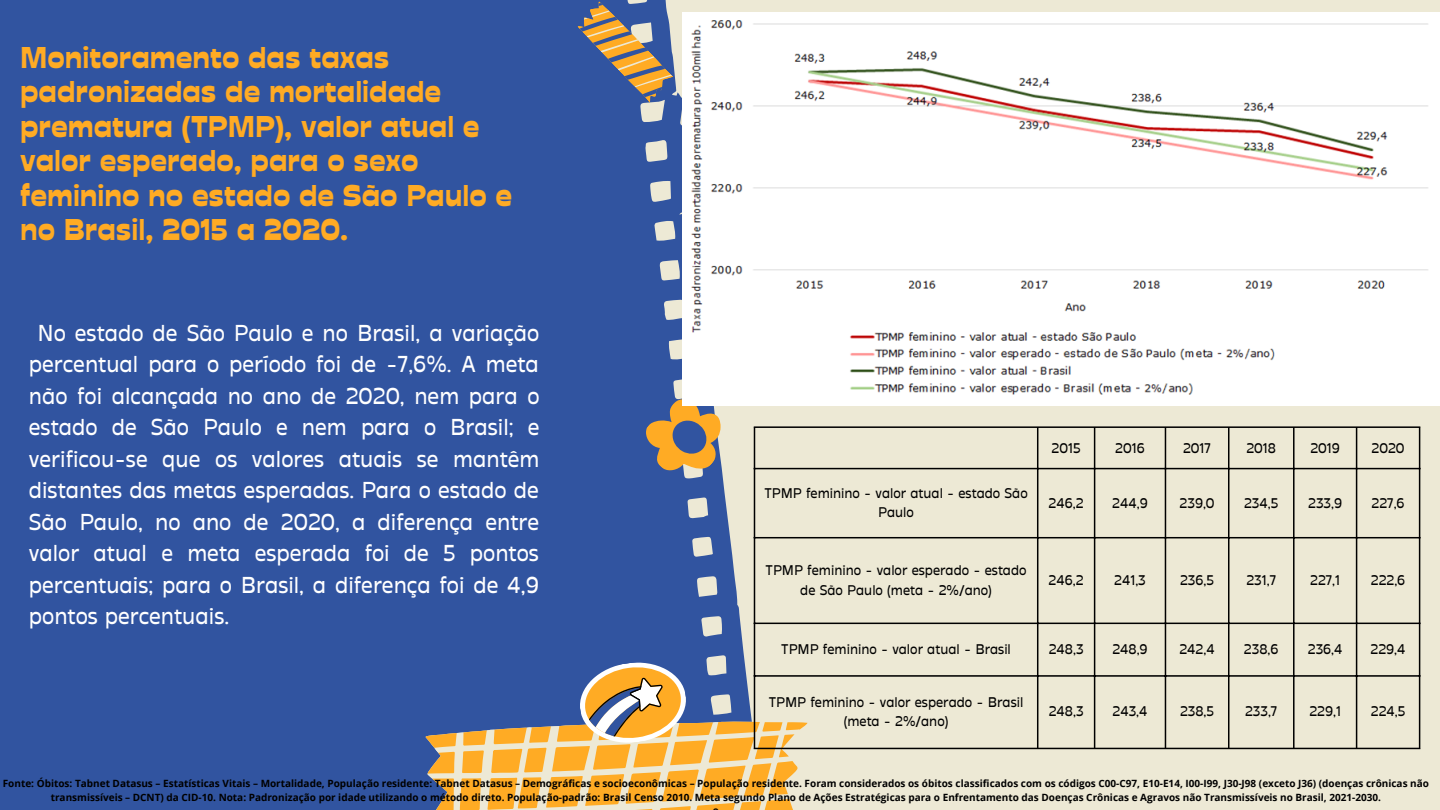
<style>
.page{position:relative;width:1440px;height:810px;background:#ede9d5}
.page>*{position:absolute;margin:0;border:0;box-sizing:border-box;transform-origin:0 0}
.t1{font:30px/34.5px "Stadio Now Novarese";letter-spacing:.02em;color:#ffab24}
.t2{font:23px/31.5px "Stadio Now Text";color:#fff;text-align:justify}
.t3{font:14px/19.5px "Stadio Now Text";color:#000;text-align:center}
.t4{font:700 10px/13.5px "Open Sans";color:#000;text-align:center}
</style>
<div class="page">
<div style="left:0;top:0;width:829px;height:810px;background:#3154a0"></div>
<svg style="left:633px;top:386px;width:105px;height:105px"></svg>
<svg style="left:575px;top:0;width:100px;height:103px;background:#757786"></svg>
<svg style="left:425px;top:656px;width:383px;height:154px"></svg>
<img style="left:682px;top:12px;width:758px;height:393px">
<hr style="left:754px;top:428px;width:1px;height:320px;background:#000">
<hr style="left:1037px;top:428px;width:1px;height:320px;background:#000">
<hr style="left:1094px;top:428px;width:1px;height:320px;background:#000">
<hr style="left:1165px;top:428px;width:1px;height:320px;background:#000">
<hr style="left:1228px;top:428px;width:1px;height:320px;background:#000">
<hr style="left:1293px;top:428px;width:2px;height:320px;background:#000">
<hr style="left:1356px;top:428px;width:1px;height:320px;background:#000">
<hr style="left:1419px;top:428px;width:1px;height:320px;background:#000">
<hr style="left:754px;top:426px;width:666px;height:2px;background:#000">
<hr style="left:754px;top:468px;width:666px;height:1px;background:#000">
<hr style="left:754px;top:537px;width:666px;height:1px;background:#000">
<hr style="left:754px;top:623px;width:666px;height:1px;background:#000">
<hr style="left:754px;top:675px;width:666px;height:2px;background:#000">
<hr style="left:754px;top:748px;width:666px;height:1px;background:#000">
<p class="t1" style="left:20px;top:40px;width:493px">Monitoramento das taxas padronizadas de mortalidade prematura (TPMP), valor atual e valor esperado, para o sexo feminino no estado de São Paulo e no Brasil, 2015 a 2020.</p>
<p class="t2" style="left:29px;top:317px;width:512px;text-indent:8px">No estado de São Paulo e no Brasil, a variação percentual para o período foi de -7,6%. A meta não foi alcançada no ano de 2020, nem para o estado de São Paulo e nem para o Brasil; e verificou-se que os valores atuais se mantêm distantes das metas esperadas. Para o estado de São Paulo, no ano de 2020, a diferença entre valor atual e meta esperada foi de 5 pontos percentuais; para o Brasil, a diferença foi de 4,9 pontos percentuais.</p>
<p class="t3" style="left:1052px;top:438px;width:31px">2015</p>
<p class="t3" style="left:1115px;top:438px;width:31px">2016</p>
<p class="t3" style="left:1183px;top:438px;width:29px">2017</p>
<p class="t3" style="left:1246px;top:438px;width:31px">2018</p>
<p class="t3" style="left:1310px;top:438px;width:31px">2019</p>
<p class="t3" style="left:1372px;top:438px;width:34px">2020</p>
<p class="t3" style="left:764px;top:483px;width:265px">TPMP feminino - valor atual - estado São<br>Paulo</p>
<p class="t3" style="left:1049px;top:493px;width:37px">246,2</p>
<p class="t3" style="left:1112px;top:493px;width:37px">244,9</p>
<p class="t3" style="left:1180px;top:493px;width:37px">239,0</p>
<p class="t3" style="left:1244px;top:493px;width:36px">234,5</p>
<p class="t3" style="left:1308px;top:493px;width:35px">233,9</p>
<p class="t3" style="left:1372px;top:493px;width:35px">227,6</p>
<p class="t3" style="left:766px;top:561px;width:262px">TPMP feminino - valor esperado - estado de São Paulo (meta - 2%/ano)</p>
<p class="t3" style="left:1049px;top:570px;width:37px">246,2</p>
<p class="t3" style="left:1114px;top:570px;width:33px">241,3</p>
<p class="t3" style="left:1180px;top:570px;width:35px">236,5</p>
<p class="t3" style="left:1246px;top:570px;width:31px">231,7</p>
<p class="t3" style="left:1310px;top:570px;width:32px">227,1</p>
<p class="t3" style="left:1371px;top:570px;width:36px">222,6</p>
<p class="t3" style="left:781px;top:639px;width:231px">TPMP feminino - valor atual - Brasil</p>
<p class="t3" style="left:1049px;top:639px;width:36px">248,3</p>
<p class="t3" style="left:1112px;top:639px;width:37px">248,9</p>
<p class="t3" style="left:1179px;top:639px;width:37px">242,4</p>
<p class="t3" style="left:1244px;top:639px;width:36px">238,6</p>
<p class="t3" style="left:1308px;top:639px;width:36px">236,4</p>
<p class="t3" style="left:1371px;top:639px;width:37px">229,4</p>
<p class="t3" style="left:769px;top:692px;width:256px">TPMP feminino - valor esperado - Brasil (meta - 2%/ano)</p>
<p class="t3" style="left:1049px;top:702px;width:36px">248,3</p>
<p class="t3" style="left:1113px;top:702px;width:37px">243,4</p>
<p class="t3" style="left:1180px;top:702px;width:36px">238,5</p>
<p class="t3" style="left:1245px;top:702px;width:34px">233,7</p>
<p class="t3" style="left:1309px;top:702px;width:33px">229,1</p>
<p class="t3" style="left:1371px;top:702px;width:36px">224,5</p>
<p class="t4" style="left:3px;top:777px;width:1428px">Fonte: Óbitos: Tabnet Datasus – Estatísticas Vitais – Mortalidade, População residente: Tabnet Datasus – Demográficas e socioeconômicas – População residente. Foram considerados os óbitos classificados com os códigos C00-C97, E10-E14, I00-I99, J30-J98 (exceto J36) (doenças crônicas não transmissíveis – DCNT) da CID-10. Nota: Padronização por idade utilizando o método direto. População-padrão: Brasil Censo 2010. Meta segundo Plano de Ações Estratégicas para o Enfrentamento das Doenças Crônicas e Agravos não Transmissíveis no Brasil, 2021-2030.</p>
</div>
